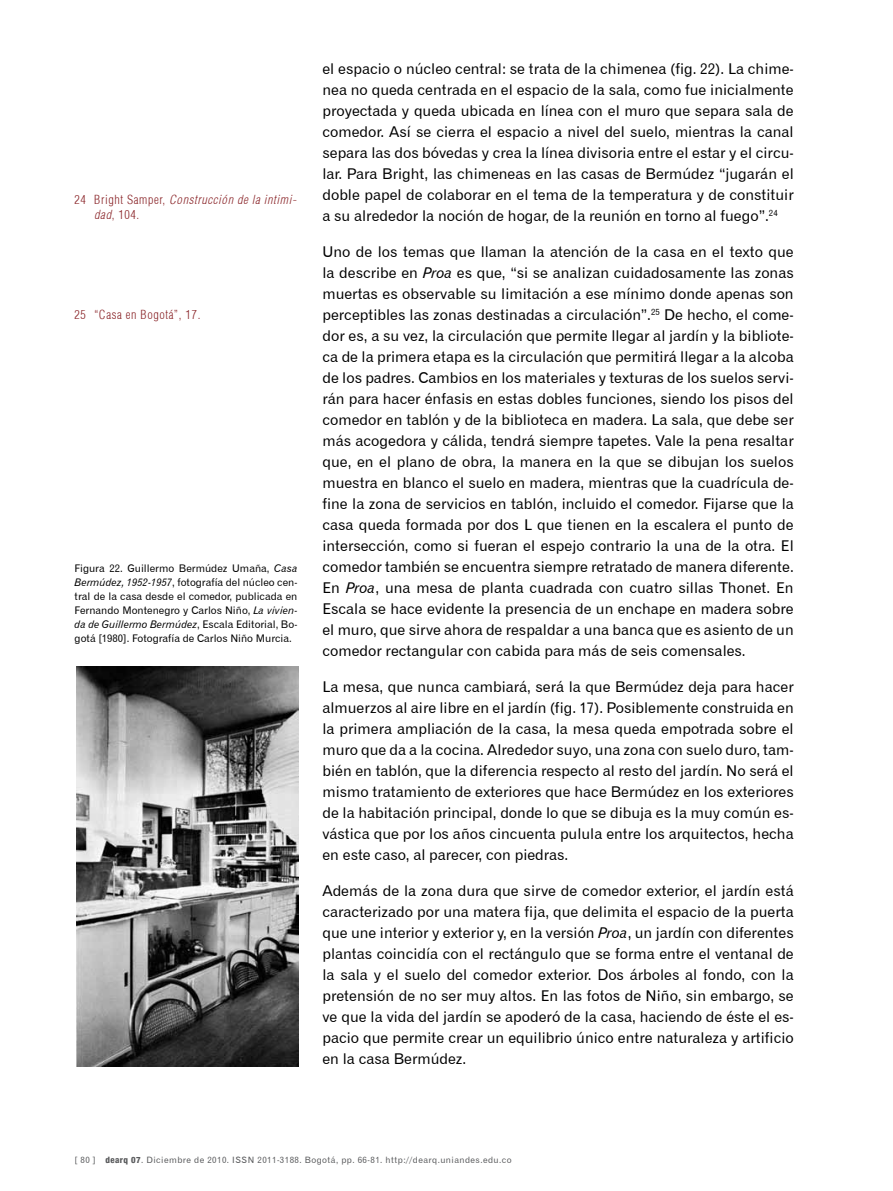
<style>
.page{position:relative;width:893px;height:1191px;background:#fff}
.page>*{position:absolute;margin:0;border:0;box-sizing:border-box;transform-origin:0 0}
.t1{font:14.88px/21px "Gothic 720 BT Roman B";color:#000;text-align:justify}
.t2{font:italic 300 condensed 12.25px/15.8px "Helvetica";letter-spacing:.05em;color:#8a2529}
.t3{font:300 condensed 12.25px "Helvetica";letter-spacing:.05em;color:#8a2529}
.t4{font:10.5px/14px "Gothic 720 BT Roman B";color:#000;text-align:justify}
.t5{font:8.75px "Gothic 720 BT Roman B";letter-spacing:.05em;color:#58595b}
.s1{font-style:normal}
.s2{font-family:"Gothic 720 BT Italic B"}
.s3{font-family:"Helvetica 87";font-weight:800;font-stretch:condensed}
</style>
<div class="page">
<img style="left:76px;top:666px;width:223px;height:401px">
<p class="t2" style="left:94px;top:191px;width:204px;text-indent:-20px"><span class="s1">24 Bright Samper,</span> Construcción de la intimi&shy;dad<span class="s1">, 104.</span></p>
<p class="t3" style="left:74px;top:307px;width:127px">25 “Casa en Bogotá”, 17.</p>
<p class="t4" style="left:75px;top:561px;width:224px">Figura 22. Guillermo Bermúdez Umaña, <span class="s2">Casa Bermúdez, 1952-1957</span>, fotografía del núcleo cen&shy;tral de la casa desde el comedor, publicada en Fernando Montenegro y Carlos Niño, <span class="s2">La vivien&shy;da de Guillermo Bermúdez</span>, Escala Editorial, Bo&shy;gotá [1980]. Fotografía de Carlos Niño Murcia.</p>
<p class="t1" style="left:322px;top:58px;width:473px">el espacio o núcleo central: se trata de la chimenea (fig. 22). La chime&shy;nea no queda centrada en el espacio de la sala, como fue inicialmente proyectada y queda ubicada en línea con el muro que separa sala de comedor. Así se cierra el espacio a nivel del suelo, mientras la canal separa las dos bóvedas y crea la línea divisoria entre el estar y el circu&shy;lar. Para Bright, las chimeneas en las casas de Bermúdez “jugarán el doble papel de colaborar en el tema de la temperatura y de constituir a su alrededor la noción de hogar, de la reunión en torno al fuego”.<sup>24</sup></p>
<p class="t1" style="left:322px;top:241px;width:473px">Uno de los temas que llaman la atención de la casa en el texto que la describe en <span class="s2">Proa</span> es que, “si se analizan cuidadosamente las zonas muertas es observable su limitación a ese mínimo donde apenas son perceptibles las zonas destinadas a circulación”.<sup>25</sup> De hecho, el come&shy;dor es, a su vez, la circulación que permite llegar al jardín y la bibliote&shy;ca de la primera etapa es la circulación que permitirá llegar a la alcoba de los padres. Cambios en los materiales y texturas de los suelos servi&shy;rán para hacer énfasis en estas dobles funciones, siendo los pisos del comedor en tablón y de la biblioteca en madera. La sala, que debe ser más acogedora y cálida, tendrá siempre tapetes. Vale la pena resaltar que, en el plano de obra, la manera en la que se dibujan los suelos muestra en blanco el suelo en madera, mientras que la cuadrícula de&shy;fine la zona de servicios en tablón, incluido el comedor. Fijarse que la casa queda formada por dos L que tienen en la escalera el punto de intersección, como si fueran el espejo contrario la una de la otra. El comedor también se encuentra siempre retratado de manera diferente.<br>En <span class="s2">Proa</span>, una mesa de planta cuadrada con cuatro sillas Thonet. En Escala se hace evidente la presencia de un enchape en madera sobre el muro, que sirve ahora de respaldar a una banca que es asiento de un comedor rectangular con cabida para más de seis comensales.</p>
<p class="t1" style="left:322px;top:676px;width:473px">La mesa, que nunca cambiará, será la que Bermúdez deja para hacer almuerzos al aire libre en el jardín (fig. 17). Posiblemente construida en la primera ampliación de la casa, la mesa queda empotrada sobre el muro que da a la cocina. Alrededor suyo, una zona con suelo duro, tam&shy;bién en tablón, que la diferencia respecto al resto del jardín. No será el mismo tratamiento de exteriores que hace Bermúdez en los exteriores de la habitación principal, donde lo que se dibuja es la muy común es&shy;vástica que por los años cincuenta pulula entre los arquitectos, hecha en este caso, al parecer, con piedras.</p>
<p class="t1" style="left:322px;top:880px;width:473px">Además de la zona dura que sirve de comedor exterior, el jardín está caracterizado por una matera fija, que delimita el espacio de la puerta que une interior y exterior y, en la versión <span class="s2">Proa</span>, un jardín con diferentes plantas coincidía con el rectángulo que se forma entre el ventanal de la sala y el suelo del comedor exterior. Dos árboles al fondo, con la pretensión de no ser muy altos. En las fotos de Niño, sin embargo, se ve que la vida del jardín se apoderó de la casa, haciendo de éste el es&shy;pacio que permite crear un equilibrio único entre naturaleza y artificio en la casa Bermúdez.</p>
<p class="t5" style="left:74px;top:1154px;width:439px">[ 80 ] <span class="s3">dearq 07</span>. Diciembre de 2010. ISSN 2011-3188. Bogotá, pp. 66-81. http://dearq.uniandes.edu.co</p>
</div>
